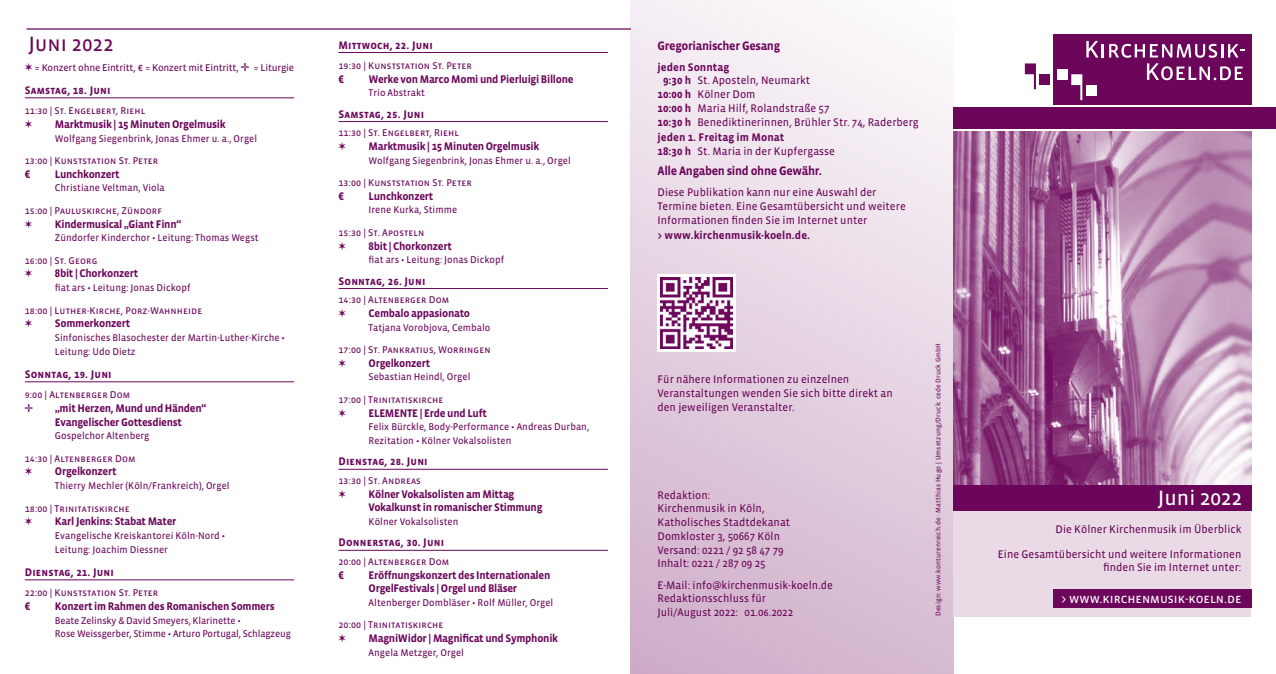
<style>
.page{position:relative;width:1276px;height:674px;background:#fff}
.page>*{position:absolute;margin:0;border:0;box-sizing:border-box;transform-origin:0 0}
.t1{font:21.25px "Vista Sans SC Reg";color:#6b065a}
.t2{font:21.25px "Vista Sans Reg";color:#fff}
.t3{font:13.12px "Vista Sans SC Reg";color:#fff}
.t4{font:700 12.5px "Vista Sans";letter-spacing:-.025em;color:#6b065a;scale:.96 1}
.t5{font:11.25px/13.8px "Vista Sans Reg";letter-spacing:.005em;color:#6b065a}
.t6{font:700 11.25px/13.8px "Vista Sans";letter-spacing:-.025em;color:#6b065a;scale:.96 1}
.t7{font:11.25px "Vista Sans SC Bold";letter-spacing:.015em;color:#6b065a}
.t8{font:700 11.25px "Vista Sans";letter-spacing:.005em;color:#6b065a}
.t9{font:10px/13.8px "Vista Sans Reg";letter-spacing:.005em;color:#6b065a}
.t10{font:10px "Vista Sans SC Reg";letter-spacing:.01em;color:#6b065a}
.t11{font:10px "Vista Sans Reg";letter-spacing:-.015em;color:#6b065a}
.t12{font:10px "Vista Sans Reg";letter-spacing:-.02em;color:#6b065a}
.t13{font:6.88px "Vista Sans Reg";letter-spacing:.02em;color:#6b065a}
.s1{font-family:"Vista Sans SC Reg";font-size:11.25px}
.s2{font-family:"Vista Sans";font-weight:700}
.s3{font-family:"Vista Sans SC Reg"}
</style>
<div class="page">
<div style="left:631px;top:0;width:322px;height:673px;background:linear-gradient(to bottom,#faf6f9,#d2b3cc)"></div>
<div style="left:953px;top:107px;width:323px;height:21px;background:#6b065a"></div>
<div style="left:953px;top:501px;width:298px;height:114px;background:#e9dae6"></div>
<img style="left:953px;top:131px;width:298px;height:354px">
<div style="left:953px;top:485px;width:298px;height:25px;background:#6b065a"></div>
<div style="left:1053px;top:589px;width:198px;height:18px;background:#6b065a"></div>
<div style="left:657px;top:274px;width:79px;height:78px;background:#fff"></div>
<img style="left:660px;top:277px;width:72px;height:72px">
<div style="left:1053px;top:34px;width:198px;height:71px;background:#6b065a"></div>
<div style="left:1057px;top:69px;width:11px;height:11px;background:#fff"></div>
<div style="left:1039px;top:74px;width:11px;height:11px;background:#6b065a"></div>
<svg style="left:1025px;top:63px;width:11px;height:26px"></svg>
<svg style="left:1071px;top:41px;width:173px;height:59px"></svg>
<hr style="left:27px;top:28px;width:604px;height:2px;background:#6b065a">
<hr style="left:338px;top:52px;width:270px;height:1px;background:#6b065a">
<hr style="left:338px;top:121px;width:270px;height:1px;background:#6b065a">
<hr style="left:338px;top:288px;width:270px;height:1px;background:#6b065a">
<hr style="left:338px;top:468px;width:270px;height:1px;background:#6b065a">
<hr style="left:338px;top:549px;width:270px;height:1px;background:#6b065a">
<hr style="left:25px;top:97px;width:269px;height:1px;background:#6b065a">
<hr style="left:25px;top:381px;width:269px;height:1px;background:#6b065a">
<hr style="left:25px;top:579px;width:269px;height:1px;background:#6b065a">
<h1 class="t1" style="left:28px;top:33px;width:87px">Juni 2022</h1>
<p class="t11" style="left:35px;top:62px;width:205px">= Konzert ohne Eintritt, <span class="s1">€</span> = Konzert mit Eintritt,</p>
<p class="t12" style="left:254px;top:62px;width:42px">= Liturgie</p>
<p class="t7" style="left:25px;top:84px;width:87px">Samstag, 18. Juni</p>
<p class="t10" style="left:25px;top:106px;width:122px">11:30 | St. Engelbert, Riehl</p>
<p class="t6" style="left:55px;top:117px;width:179px">Marktmusik | 15 Minuten Orgelmusik</p>
<p class="t9" style="left:55px;top:131px;width:204px">Wolfgang Siegenbrink, Jonas Ehmer u. a., Orgel</p>
<p class="t10" style="left:25px;top:155px;width:135px">13:00 | Kunststation St. Peter</p>
<p class="t6" style="left:25px;top:167px;width:7px">€</p>
<p class="t6" style="left:55px;top:167px;width:69px">Lunchkonzert</p>
<p class="t9" style="left:55px;top:181px;width:111px">Christiane Veltman, Viola</p>
<p class="t10" style="left:25px;top:205px;width:139px">15:00 | Pauluskirche, Zündorf</p>
<p class="t6" style="left:55px;top:217px;width:133px">Kindermusical „Giant Finn“</p>
<p class="t9" style="left:55px;top:231px;width:205px">Zündorfer Kinderchor • Leitung: Thomas Wegst</p>
<p class="t10" style="left:25px;top:255px;width:74px">16:00 | St. Georg</p>
<p class="t6" style="left:55px;top:267px;width:88px">8bit | Chorkonzert</p>
<p class="t9" style="left:55px;top:281px;width:137px">fiat ars • Leitung: Jonas Dickopf</p>
<p class="t10" style="left:25px;top:305px;width:179px">18:00 | Luther-Kirche, Porz-Wahnheide</p>
<p class="t6" style="left:55px;top:316px;width:80px">Sommerkonzert</p>
<p class="t9" style="left:55px;top:331px;width:231px">Sinfonisches Blasochester der Martin-Luther-Kirche •<br>Leitung: Udo Dietz</p>
<p class="t7" style="left:25px;top:368px;width:88px">Sonntag, 19. Juni</p>
<p class="t10" style="left:25px;top:389px;width:107px">9:00 | Altenberger Dom</p>
<p class="t6" style="left:55px;top:401px;width:159px">„mit Herzen, Mund und Händen“<br>Evangelischer Gottesdienst</p>
<p class="t9" style="left:55px;top:429px;width:96px">Gospelchor Altenberg</p>
<p class="t10" style="left:25px;top:453px;width:112px">14:30 | Altenberger Dom</p>
<p class="t6" style="left:55px;top:465px;width:66px">Orgelkonzert</p>
<p class="t9" style="left:55px;top:479px;width:176px">Thierry Mechler (Köln/Frankreich), Orgel</p>
<p class="t10" style="left:25px;top:503px;width:106px">18:00 | Trinitatiskirche</p>
<p class="t6" style="left:55px;top:514px;width:128px">Karl Jenkins: Stabat Mater</p>
<p class="t9" style="left:55px;top:528px;width:172px">Evangelische Kreiskantorei Köln-Nord •<br>Leitung: Joachim Diessner</p>
<p class="t7" style="left:25px;top:566px;width:91px">Dienstag, 21. Juni</p>
<p class="t10" style="left:25px;top:587px;width:135px">22:00 | Kunststation St. Peter</p>
<p class="t6" style="left:25px;top:599px;width:7px">€</p>
<p class="t6" style="left:55px;top:599px;width:230px">Konzert im Rahmen des Romanischen Sommers</p>
<p class="t9" style="left:55px;top:613px;width:237px">Beate Zelinsky &amp; David Smeyers, Klarinette •<br>Rose Weissgerber, Stimme • Arturo Portugal, Schlagzeug</p>
<p class="t7" style="left:338px;top:39px;width:96px">Mittwoch, 22. Juni</p>
<p class="t10" style="left:338px;top:60px;width:135px">19:30 | Kunststation St. Peter</p>
<p class="t6" style="left:338px;top:72px;width:7px">€</p>
<p class="t6" style="left:369px;top:72px;width:215px">Werke von Marco Momi und Pierluigi Billone</p>
<p class="t9" style="left:369px;top:86px;width:58px">Trio Abstrakt</p>
<p class="t7" style="left:338px;top:108px;width:87px">Samstag, 25. Juni</p>
<p class="t10" style="left:338px;top:127px;width:122px">11:30 | St. Engelbert, Riehl</p>
<p class="t6" style="left:369px;top:139px;width:179px">Marktmusik | 15 Minuten Orgelmusik</p>
<p class="t9" style="left:369px;top:153px;width:204px">Wolfgang Siegenbrink, Jonas Ehmer u. a., Orgel</p>
<p class="t10" style="left:338px;top:177px;width:135px">13:00 | Kunststation St. Peter</p>
<p class="t6" style="left:338px;top:189px;width:7px">€</p>
<p class="t6" style="left:369px;top:189px;width:69px">Lunchkonzert</p>
<p class="t9" style="left:369px;top:203px;width:90px">Irene Kurka, Stimme</p>
<p class="t10" style="left:338px;top:227px;width:87px">15:30 | St. Aposteln</p>
<p class="t6" style="left:369px;top:239px;width:88px">8bit | Chorkonzert</p>
<p class="t9" style="left:369px;top:253px;width:137px">fiat ars • Leitung: Jonas Dickopf</p>
<p class="t7" style="left:338px;top:275px;width:88px">Sonntag, 26. Juni</p>
<p class="t10" style="left:338px;top:294px;width:112px">14:30 | Altenberger Dom</p>
<p class="t6" style="left:369px;top:306px;width:107px">Cembalo appasionato</p>
<p class="t9" style="left:369px;top:320px;width:123px">Tatjana Vorobjova, Cembalo</p>
<p class="t10" style="left:338px;top:344px;width:154px">17:00 | St. Pankratius, Worringen</p>
<p class="t6" style="left:369px;top:356px;width:66px">Orgelkonzert</p>
<p class="t9" style="left:369px;top:370px;width:103px">Sebastian Heindl, Orgel</p>
<p class="t10" style="left:338px;top:394px;width:106px">17:00 | Trinitatiskirche</p>
<p class="t6" style="left:369px;top:406px;width:125px">ELEMENTE | Erde und Luft</p>
<p class="t9" style="left:369px;top:420px;width:222px">Felix Bürckle, Body-Performance • Andreas Durban,<br>Rezitation • Kölner Vokalsolisten</p>
<p class="t7" style="left:338px;top:455px;width:91px">Dienstag, 28. Juni</p>
<p class="t10" style="left:338px;top:475px;width:84px">13:30 | St. Andreas</p>
<p class="t6" style="left:369px;top:487px;width:183px">Kölner Vokalsolisten am Mittag<br>Vokalkunst in romanischer Stimmung</p>
<p class="t9" style="left:369px;top:514px;width:91px">Kölner Vokalsolisten</p>
<p class="t7" style="left:338px;top:536px;width:107px">Donnerstag, 30. Juni</p>
<p class="t10" style="left:338px;top:556px;width:112px">20:00 | Altenberger Dom</p>
<p class="t6" style="left:338px;top:567px;width:7px">€</p>
<p class="t6" style="left:369px;top:567px;width:191px">Eröffnungskonzert des Internationalen<br>OrgelFestivals | Orgel und Bläser</p>
<p class="t9" style="left:369px;top:595px;width:186px">Altenberger Dombläser • Rolf Müller, Orgel</p>
<p class="t10" style="left:338px;top:619px;width:106px">20:00 | Trinitatiskirche</p>
<p class="t6" style="left:369px;top:631px;width:199px">MagniWidor | Magnificat und Symphonik</p>
<p class="t9" style="left:369px;top:645px;width:97px">Angela Metzger, Orgel</p>
<p class="t4" style="left:657px;top:39px;width:129px">Gregorianischer Gesang</p>
<p class="t8" style="left:657px;top:61px;width:73px">jeden Sonntag</p>
<p class="t5" style="left:657px;top:74px;width:263px;text-indent:6px"><span class="s2">9:30 h</span> St. Aposteln, Neumarkt<br><span class="s2">10:00 h</span> Kölner Dom<br><span class="s2">10:00 h</span> Maria Hilf, Rolandstraße 57<br><span class="s2">10:30 h</span> Benediktinerinnen, Brühler Str. 74, Raderberg</p>
<p class="t8" style="left:657px;top:131px;width:128px">jeden 1. Freitag im Monat</p>
<p class="t5" style="left:657px;top:144px;width:179px"><span class="s2">18:30 h</span> St. Maria in der Kupfergasse</p>
<p class="t4" style="left:657px;top:164px;width:173px">Alle Angaben sind ohne Gewähr.</p>
<p class="t5" style="left:657px;top:186px;width:250px">Diese Publikation kann nur eine Auswahl der<br>Termine bieten. Eine Gesamtübersicht und weitere<br>Informationen finden Sie im Internet unter</p>
<p class="t8" style="left:657px;top:229px;width:154px">&gt; www.kirchenmusik-koeln.de.</p>
<p class="t5" style="left:657px;top:372px;width:237px">Für nähere Informationen zu einzelnen<br>Veranstaltungen wenden Sie sich bitte direkt an den jeweiligen Veranstalter.</p>
<p class="t5" style="left:657px;top:488px;width:134px">Redaktion:<br>Kirchenmusik in Köln,<br>Katholisches Stadtdekanat<br>Domkloster 3, 50667 Köln<br>Versand: 0221 / 92 58 47 79<br>Inhalt: 0221 / 287 09 25</p>
<p class="t5" style="left:657px;top:578px;width:177px">E-Mail: info@kirchenmusik-koeln.de<br>Redaktionsschluss für<br>Juli/August 2022: 01.0<span class="s3">6</span>.2022</p>
<p class="t13" style="left:934px;top:615px;width:274px;rotate:-90deg">Design: www.konturenreich.de · Matthias Hugo | Umsetzung/Druck: cede Druck GmbH</p>
<h1 class="t2" style="left:1158px;top:486px;width:86px">Juni 2022</h1>
<p class="t5" style="left:998px;top:517px;width:245px;line-height:24.4px;text-align:right">Die Kölner Kirchenmusik im Überblick<br>Eine Gesamtübersicht und weitere Informationen</p>
<p class="t5" style="left:1103px;top:560px;width:140px">finden Sie im Internet unter:</p>
<h2 class="t3" style="left:1061px;top:591px;width:182px">&gt; www.kirchenmusik-koeln.de</h2>
</div>
